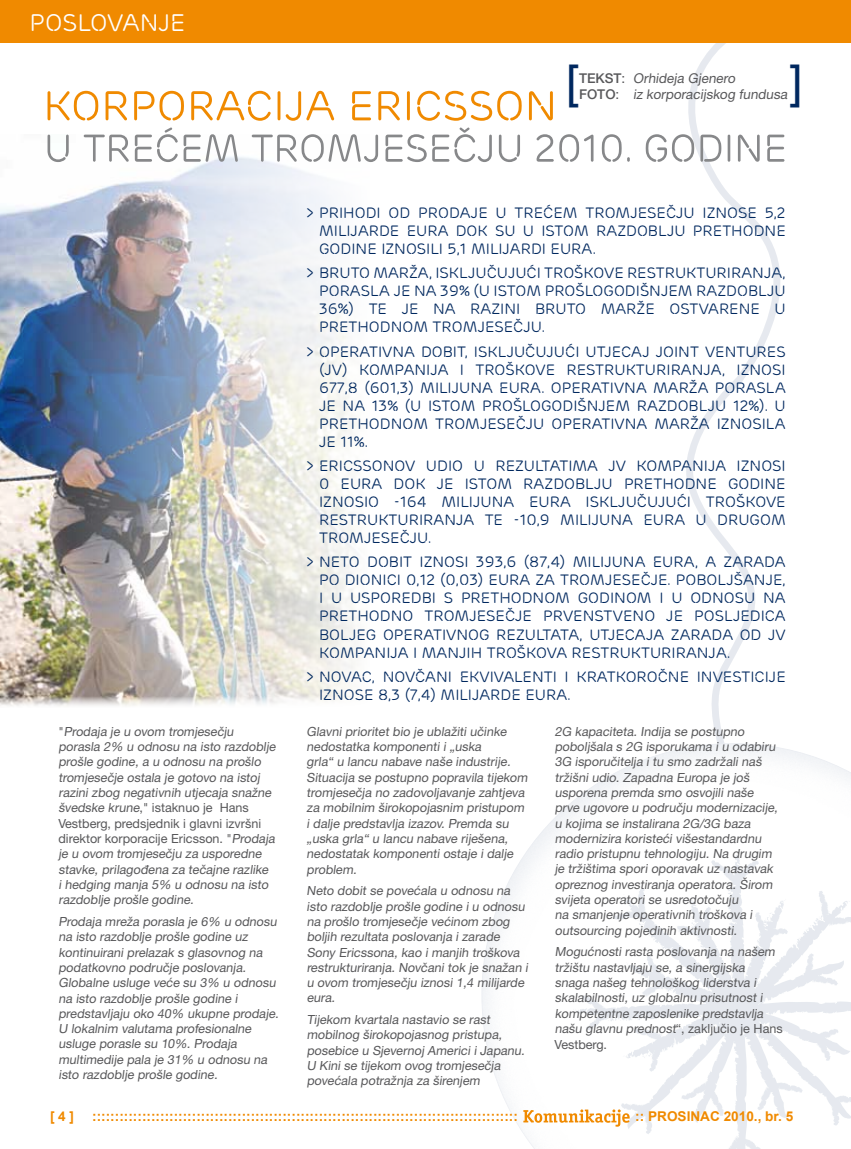
<style>
.page{position:relative;width:851px;height:1149px;background:#fff}
.page>*{position:absolute;margin:0;border:0;box-sizing:border-box;transform-origin:0 0}
.t1{font:46.5px "Arial";color:#00285f}
.t2{font:24px "Ericsson Capital";color:#fff}
.t3{font:15px/18px "Ericsson Capital";color:#00285f;text-align:justify}
.t4{font:700 13.5px "Arial";color:#f08a00}
.t5{font:13.5px/16.2px "Ericsson Sans";color:#58585a}
.t6{font:12.6px/15.3px "Ericsson Sans";color:#58585a}
.s1{font-weight:500}
</style>
<div class="page">
<svg style="left:686px;top:43px;width:99px;height:697px"></svg>
<div style="left:480px;top:740px;width:370px;height:408px;background:#00285f;opacity:.75"></div>
<img style="left:0;top:135px;width:356px;height:571px">
<div style="left:0;top:0;width:850px;height:43px;background:#f08a00"></div>
<svg style="left:48px;top:127px;width:736px;height:35px"></svg>
<svg style="left:523px;top:850px;width:327px;height:299px"></svg>
<svg style="left:48px;top:91px;width:504px;height:30px"></svg>
<h2 class="t2" style="left:30px;top:9px;width:157px">POSLOVANJE</h2>
<h1 class="t1" style="left:566px;top:51px;width:14px">[</h1>
<p class="t5" style="left:579px;top:70px;width:212px"><span class="s1">TE KS T</span> : Orhideja Gjenero<br><span class="s1">F OTO</span> : iz korporacijskog fundusa</p>
<h1 class="t1" style="left:789px;top:51px;width:14px">]</h1>
<p class="t6" style="left:58px;top:723px;width:221px">" Prodaja je u ovom tromjesečj u porasla 2% u odnosu na isto razdoblje prošle godine, a u odnosu na prošlo tromjesečje ostala je gotovo na istoj razini zbog negativnih utjecaja snažne švedske krune," istaknuo je Hans Vestberg, predsjednik i glavni izvršni direktor korporacije Ericsson. "Prodaja je u ovom tromjesečj u za usporedne stavke, prilagođena za tečaj ne razlike i hedging manja 5% u odnosu na isto razdoblje prošle godine.</p>
<p class="t6" style="left:58px;top:913px;width:224px">Prodaja mreža porasla je 6% u odnosu na isto razdoblje prošle godine uz kontinuirani prelazak s glasovnog na podatkovno područje poslovanja.<br>Globalne usluge veće su 3% u odnosu na isto razdoblje prošle godine i predstavljaj u oko 40% ukupne prodaje.<br>U lokalnim valutama profesionalne usluge porasle su 10%. Prodaja multimedije pala je 31% u odnosu na isto razdoblje prošle godine.</p>
<p class="t3" style="left:319px;top:203px;width:468px;text-indent:-13px">&gt; PRIHODI OD PRODAJE U TREĆEM TROMJESEČJU IZNOSE 5,2<br>MILIJARDE EURA DOK SU U ISTOM RAZDOBLJU PRETHODNE GODINE IZNOSILI 5,1 MILIJARDI EURA.</p>
<p class="t3" style="left:319px;top:264px;width:468px;text-indent:-13px">&gt; BRUTO MARŽA, ISKLJUČUJUĆI TROŠKOVE RESTRUKTURIRANJA, PORASLA JE NA 39% (U ISTOM PROŠLOGODIŠNJEM RAZDOBLJU 36%) TE JE NA RAZINI BRUTO MARŽE OSTVARENE U PRETHODNOM TROMJESEČJU.</p>
<p class="t3" style="left:319px;top:342px;width:468px;text-indent:-13px">&gt; OPERATIVNA DOBIT, ISKLJUČUJUĆI UTJECAJ JOINT VENTURES (JV) KOMPANIJA I TROŠKOVE RESTRUKTURIRANJA, IZNOSI 677,8 (601,3) MILIJUNA EURA. OPERATIVNA MARŽA PORASLA JE NA 13% (U ISTOM PROŠLOGODIŠNJEM RAZDOBLJU 12%). U PRETHODNOM TROMJESEČJU OPERATIVNA MARŽA IZNOSILA JE 11%.</p>
<p class="t3" style="left:319px;top:457px;width:468px;text-indent:-13px">&gt; ERICSSONOV UDIO U REZULTATIMA JV KOMPANIJA IZNOSI 0 EURA DOK JE ISTOM RAZDOBLJU PRETHODNE GODINE IZNOSIO -164 MILIJUNA EURA ISKLJUČUJUĆI TROŠKOVE RESTRUKTURIRANJA TE -10,9 MILIJUNA EURA U DRUGOM TROMJESEČJU.</p>
<p class="t3" style="left:319px;top:553px;width:468px;text-indent:-13px">&gt; NETO DOBIT IZNOSI 393,6 (87,4) MILIJUNA EURA, A ZARADA PO DIONICI 0,12 (0,03) EURA ZA TROMJESEČJE. POBOLJŠANJE, I U USPOREDBI S PRETHODNOM GODINOM I U ODNOSU NA PRETHODNO TROMJESEČJE PRVENSTVENO JE POSLJEDICA BOLJEG OPERATIVNOG REZULTATA, UTJECAJA ZARADA OD JV KOMPANIJA I MANJIH TROŠKOVA RESTRUKTURIRANJA.</p>
<p class="t3" style="left:319px;top:667px;width:468px;text-indent:-13px">&gt; NOVAC, NOVČANI EKVIVALENTI I KRATKOROČNE INVESTICIJE<br>IZNOSE 8,3 (7,4) MILIJARDE EURA.</p>
<p class="t6" style="left:306px;top:723px;width:224px">Glavni prioritet bio je ublažiti učinke nedostatka komponenti i „uska<br>grla“ u lancu nabave naše industrije.<br>Situacija se postupno popravila tijekom tromjesečja no zadovoljavanje zahtjeva za mobilnim širokopojasnim pristupom i dalje predstavlja izazov. Premda su „uska grla“ u lancu nabave riješena, nedostatak komponenti ostaje i dalje problem.</p>
<p class="t6" style="left:306px;top:882px;width:225px">Neto dobit se povećala u odnosu na isto razdoblje prošle godine i u odnosu na prošlo tromjesečje većinom zbog bolj ih rezultata poslovanja i zarade Sony Ericssona, kao i manj ih troškova restrukturiranja. Novčani tok je snažan i u ovom tromjesečju iznosi 1,4 milijarde eura.</p>
<p class="t6" style="left:306px;top:1011px;width:221px">Tij ekom kvartala nastavio se rast mobilnog širokopojasnog pristupa, posebice u Sjevernoj Americi i Japanu.<br>U Kini se tijekom ovog tromjesečja povećala potražnja za širenjem</p>
<p class="t6" style="left:554px;top:723px;width:226px">2G kapaciteta. Indija se postupno poboljšala s 2G isporukama i u odabiru 3G isporučitelja i tu smo zadržali naš tržišni udio. Zapadna Europa je još usporena premda smo osvojili naše prve ugovore u području modernizacije, u koj ima se instalirana 2G/3G baza modernizira koristeći višestandardnu radio pristupnu tehnologiju. Na drugim je tržištima spori oporavak uz nastavak opreznog investiranja operatora. Širom svijeta operatori se usredotočuj u<br>na smanjenje operativnih troškova i outsourcing pojedinih aktivnosti.</p>
<p class="t6" style="left:554px;top:944px;width:229px">Mogućnosti rasta poslovanja na našem tržištu nastavljaj u se, a sinergijska snaga našeg tehnološkog liderstva i skalabilnosti, uz globalnu prisutnost i kompetentne zaposlenike predstavlja našu glavnu prednost“ , za klj u č i o j e H an s Vestberg.</p>
<p class="t4" style="left:50px;top:1106px;width:26px">[ 4 ]</p>
<p class="t4" style="left:92px;top:1106px;width:427px">::::::::::::::::::::::::::::::::::::::::::::::::::::::::::::::::::::::::::::::::::::::::::::::</p>
<p class="t4" style="left:635px;top:1106px;width:159px">:: PROSINAC 2010., BR. 5</p>
</div>
